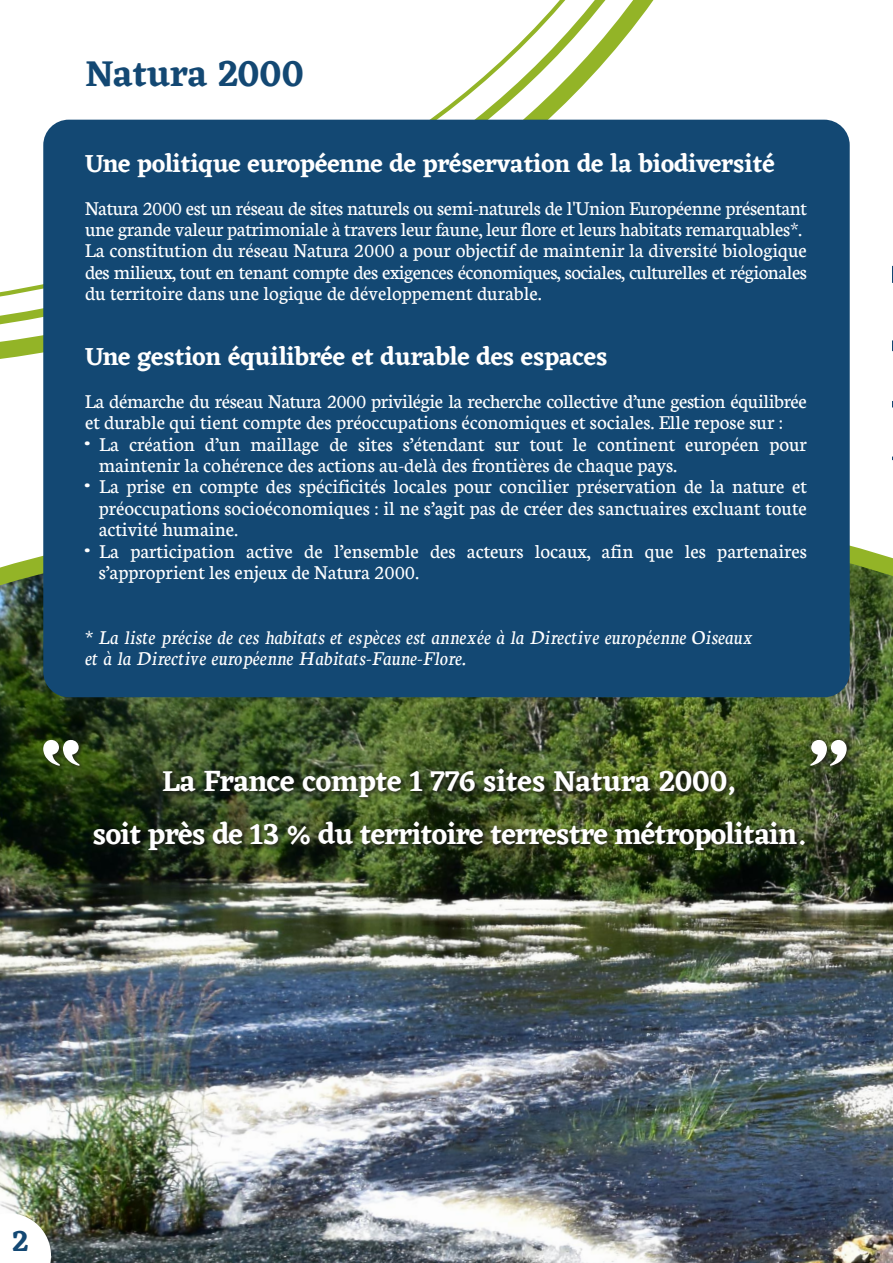
<style>
.page{position:relative;width:893px;height:1263px;background:#fff}
.page>*{position:absolute;margin:0;border:0;box-sizing:border-box;transform-origin:0 0}
.t1{font:700 90px "Perpetua Titling";color:#fff}
.t2{font:600 37.5px "Eczar";color:#134873}
.t3{font:600 30px/53.2px "Eczar";letter-spacing:-.02em;color:#fff;text-align:center}
.t4{font:600 30px "Eczar";color:#134873}
.t5{font:600 25.5px "Eczar";letter-spacing:-.005em;color:#fff}
.t6{font:21px/21.5px "Neuton";letter-spacing:-.005em;color:#fff}
.t7{font:italic 21px/21.5px "Neuton";letter-spacing:-.005em;color:#fff}
.s1{font-weight:700;font-size:22.5px}
</style>
<div class="page">
<svg style="left:44px;top:0;width:701px;height:137px"></svg>
<img style="left:0;top:265px;width:893px;height:998px">
<svg style="left:83px;top:766px;width:731px;height:127px;background:#31401e"></svg>
<div style="left:0;top:738px;width:88px;height:115px;background:#181715;opacity:.8"></div>
<div style="left:806px;top:738px;width:87px;height:115px;background:#181715;opacity:.8"></div>
<div style="left:43px;top:120px;width:807px;height:577px;background:#134873;border-radius:26px"></div>
<svg style="left:43px;top:739px;width:36px;height:27px"></svg>
<h2 class="t2" style="left:85px;top:51px;width:220px">Natura 2000</h2>
<p class="t5" style="left:85px;top:148px;width:691px">Une politique européenne de préservation de la biodiversité</p>
<p class="t6" style="left:85px;top:196px;width:723px">Natura 2000 est un réseau de sites naturels ou semi-naturels de l'Union Européenne présentant une grande valeur patrimoniale à travers leur faune, leur flore et leurs habitats remarquables*.<br>La constitution du réseau Natura 2000 a pour objectif de maintenir la diversité biologique des milieux, tout en tenant compte des exigences économiques, sociales, culturelles et régionales du territoire dans une logique de développement durable.</p>
<p class="t5" style="left:85px;top:341px;width:524px">Une gestion équilibrée et durable des espaces</p>
<p class="t6" style="left:85px;top:389px;width:723px">La démarche du réseau Natura 2000 privilégie la recherche collective d’une gestion équilibrée et durable qui tient compte des préoccupations économiques et sociales. Elle repose sur :</p>
<p class="t6" style="left:99px;top:432px;width:710px;text-indent:-14px"><span class="s1">•</span> La création d’un maillage de sites s’étendant sur tout le continent européen pour maintenir la cohérence des actions au-delà des frontières de chaque pays.</p>
<p class="t6" style="left:99px;top:475px;width:710px;text-align:justify;text-indent:-14px"><span class="s1">•</span> La prise en compte des spécificités locales pour concilier préservation de la nature et préoccupations socioéconomiques : il ne s’agit pas de créer des sanctuaires excluant toute activité humaine.</p>
<p class="t6" style="left:99px;top:539px;width:710px;text-indent:-14px"><span class="s1">•</span> La participation active de l’ensemble des acteurs locaux, afin que les partenaires s’approprient les enjeux de Natura 2000.</p>
<p class="t7" style="left:85px;top:624px;width:669px">* La liste précise de ces habitats et espèces est annexée à la Directive européenne Oiseaux et à la Directive européenne Habitats-Faune-Flore.</p>
<h1 class="t1" style="left:808px;top:738px;width:43px">"</h1>
<h3 class="t3" style="left:93px;top:754px;width:714px">La France compte 1 776 sites Natura 2000,<br>soit près de 13 % du territoire terrestre métropolitain.</h3>
<h3 class="t4" style="left:12px;top:1223px;width:19px">2</h3>
</div>
